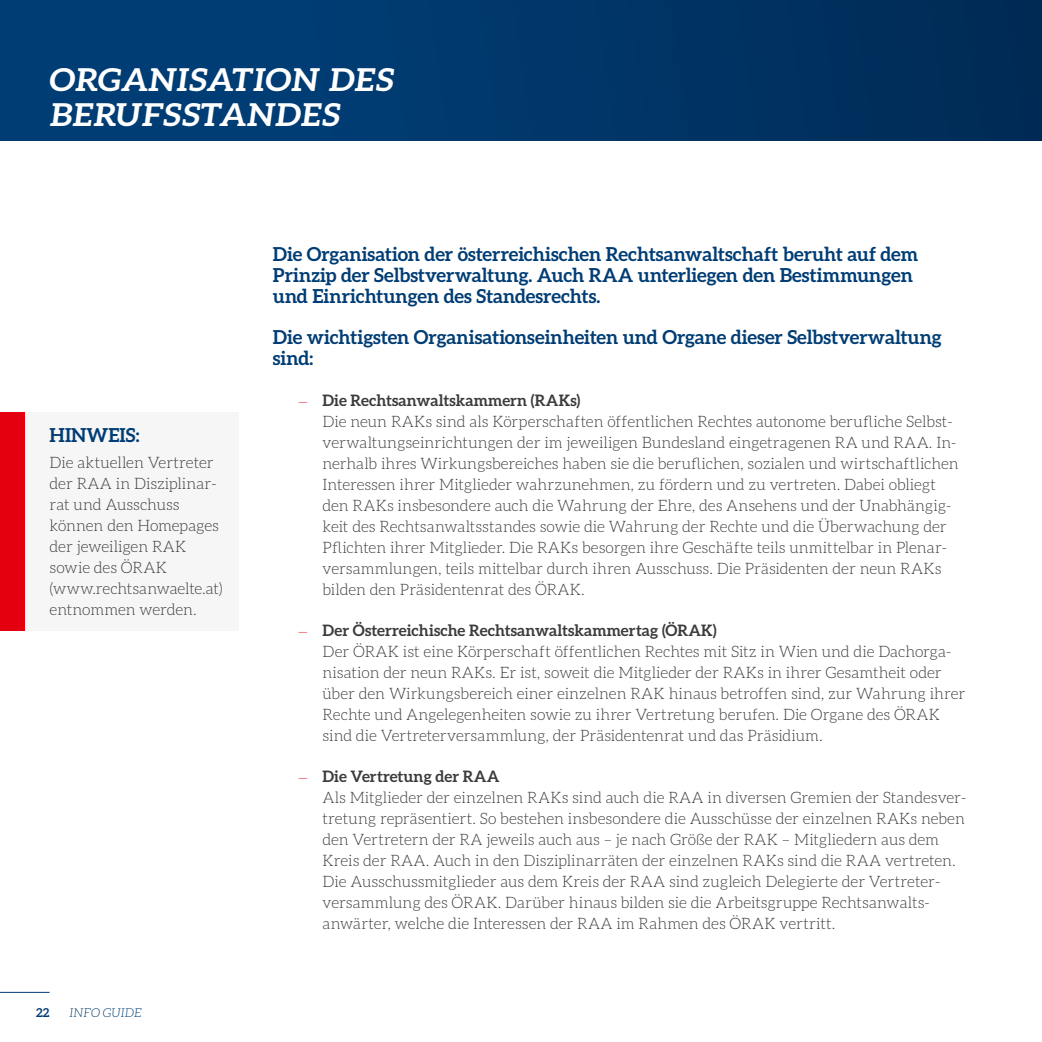
<style>
.page{position:relative;width:1042px;height:1042px;background:#fff}
.page>*{position:absolute;margin:0;border:0;box-sizing:border-box;transform-origin:0 0}
.t1{font:italic 700 31.5px/35px "Aleo";letter-spacing:-.035em;color:#fff;scale:1.07 1}
.t2{font:700 19.25px/21px "Aleo";color:#003d74}
.t3{font:300 15.75px/21px "Aleo";letter-spacing:-.005em;color:#3b3b3a}
.t4{font:italic 300 12.25px "Aleo";letter-spacing:-.005em;color:#003d74}
.t5{font:700 12.25px "Aleo";color:#003d74}
.s1{font-size:13.12px;color:#e3000f}
.s2{font-weight:700}
</style>
<div class="page">
<div style="left:0;top:0;width:1042px;height:141px;background:linear-gradient(to right,#00417b,#002c57)"></div>
<hr style="left:0;top:992px;width:50px;height:1px;background:#003d74">
<div style="left:0;top:412px;width:25px;height:218px;background:#e3000f"></div>
<div style="left:25px;top:412px;width:214px;height:218px;background:#f6f6f6"></div>
<h1 class="t1" style="left:50px;top:61px;width:324px">ORGANISATION DES<br>BERUFSSTANDES</h1>
<p class="t2" style="left:50px;top:424px;width:91px">HINWEIS:</p>
<p class="t3" style="left:50px;top:452px;width:175px">Die aktuellen Vertreter der RAA in Disziplinar&shy;rat und Ausschuss können den Homepages der jeweiligen RAK sowie des ÖRAK (www.rechtsanwaelte.at) entnommen werden.</p>
<p class="t5" style="left:36px;top:1005px;width:15px">22</p>
<p class="t4" style="left:69px;top:1006px;width:74px">INFO GUIDE</p>
<p class="t2" style="left:273px;top:243px;width:647px">Die Organisation der österreichischen Rechtsanwaltschaft beruht auf dem<br>Prinzip der Selbstverwaltung. Auch RAA unterliegen den Bestimmungen und Einrichtungen des Standesrechts.</p>
<p class="t2" style="left:273px;top:326px;width:670px">Die wichtigsten Organisationseinheiten und Organe dieser Selbstverwaltung sind:</p>
<p class="t3" style="left:322px;top:390px;width:638px;text-indent:-25px"><span class="s1">—</span> <span class="s2">Die Rechtsanwaltskammern (RAKs)<br></span>Die neun RAKs sind als Körperschaften öffentlichen Rechtes autonome berufliche Selbst&shy;verwaltungseinrichtungen der im jeweiligen Bundesland eingetragenen RA und RAA. In&shy;nerhalb ihres Wirkungsbereiches haben sie die beruflichen, sozialen und wirtschaftlichen Interessen ihrer Mitglieder wahrzunehmen, zu fördern und zu vertreten. Dabei obliegt den RAKs insbesondere auch die Wahrung der Ehre, des Ansehens und der Unabhängig&shy;keit des Rechtsanwaltsstandes sowie die Wahrung der Rechte und die Überwachung der Pflichten ihrer Mitglieder. Die RAKs besorgen ihre Geschäfte teils unmittelbar in Plenar&shy;versammlungen, teils mittelbar durch ihren Ausschuss. Die Präsidenten der neun RAKs bilden den Präsidentenrat des ÖRAK.</p>
<p class="t3" style="left:322px;top:619px;width:644px;text-indent:-25px"><span class="s1">—</span> <span class="s2">Der Österreichische Rechtsanwaltskammertag (ÖRAK)<br></span>Der ÖRAK ist eine Körperschaft öffentlichen Rechtes mit Sitz in Wien und die Dachorga&shy;nisation der neun RAKs. Er ist, soweit die Mitglieder der RAKs in ihrer Gesamtheit oder über den Wirkungsbereich einer einzelnen RAK hinaus betroffen sind, zur Wahrung ihrer Rechte und Angelegenheiten sowie zu ihrer Vertretung berufen. Die Organe des ÖRAK sind die Vertreterversammlung, der Präsidentenrat und das Präsidium.</p>
<p class="t3" style="left:322px;top:765px;width:646px;text-indent:-25px"><span class="s1">—</span> <span class="s2">Die Vertretung der RAA<br></span>Als Mitglieder der einzelnen RAKs sind auch die RAA in diversen Gremien der Standesver&shy;tretung repräsentiert. So bestehen insbesondere die Ausschüsse der einzelnen RAKs neben den Vertretern der RA jeweils auch aus – je nach Größe der RAK – Mitgliedern aus dem Kreis der RAA. Auch in den Disziplinarräten der einzelnen RAKs sind die RAA vertreten.<br>Die Ausschussmitglieder aus dem Kreis der RAA sind zugleich Delegierte der Vertreter&shy;versammlung des ÖRAK. Darüber hinaus bilden sie die Arbeitsgruppe Rechtsanwalts&shy;anwärter, welche die Interessen der RAA im Rahmen des ÖRAK vertritt.</p>
</div>
